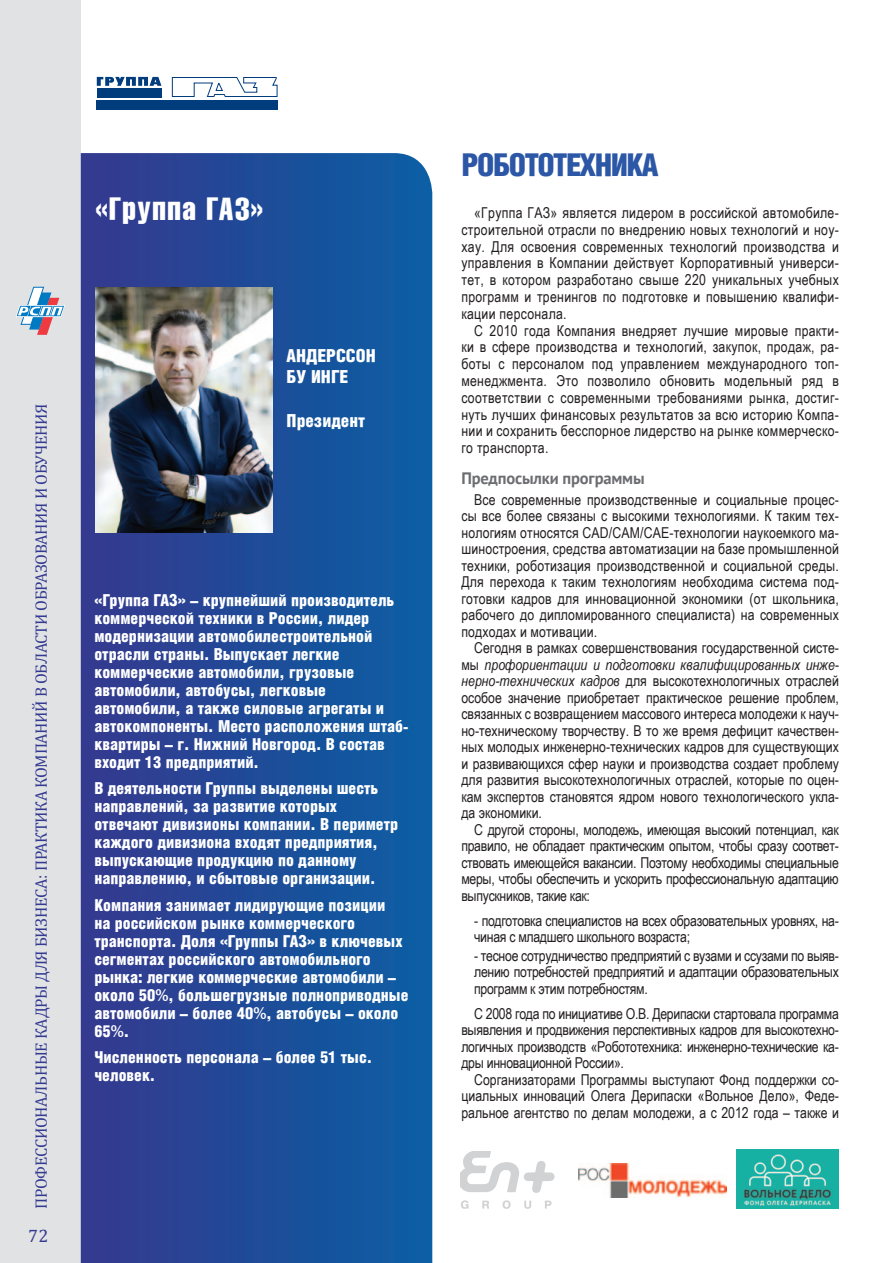
<style>
.page{position:relative;width:893px;height:1263px;background:#fff}
.page>*{position:absolute;margin:0;border:0;box-sizing:border-box;transform-origin:0 0}
.ПРОГРАММА_21_23{font:900 31.5px "Helios Cond";letter-spacing:-.05em;color:#2c57a6}
.НАЗВАНИЕ_БОЛ{font:31.5px "Helios Compressed";letter-spacing:.05em;color:#fff}
.t1{font:900 18px "Helios Cond";color:#fff}
.t2{font:18px "Cambria";color:#333a90}
.инфо_компания{font:900 16.5px/18px "Helios Cond";color:#fff}
.t3{font:16.5px "Cambria";letter-spacing:-.02em;color:#333a90}
.Серый_подзаголовок{font:700 16.5px "PT Sans";letter-spacing:-.01em;color:#6c6d70}
.текст_основной{font:15px/16.5px "Arial Narrow";color:#231f20;text-align:justify}
.текст_основной-2{font:15px/16.5px "Arial Narrow";letter-spacing:-.02em;color:#231f20}
.s1{font-family:"Futura BT";font-weight:500}
.s2{font-style:italic}
</style>
<div class="page">
<div style="left:0;top:0;width:81px;height:1263px;background:#e1e2e4"></div>
<svg style="left:16px;top:287px;width:49px;height:48px"></svg>
<svg style="left:81px;top:153px;width:351px;height:1110px;background:#1e4d99"></svg>
<img style="left:96px;top:288px;width:176px;height:245px">
<svg style="left:460px;top:1151px;width:95px;height:42px"></svg>
<svg style="left:461px;top:1200px;width:91px;height:9px"></svg>
<img style="left:578px;top:1163px;width:148px;height:34px">
<img style="left:737px;top:1150px;width:102px;height:59px">
<div style="left:97px;top:88px;width:65px;height:9px;background:#013d7d"></div>
<div style="left:97px;top:100px;width:181px;height:9px;background:#013d7d"></div>
<svg style="left:97px;top:77px;width:64px;height:9px"></svg>
<svg style="left:172px;top:77px;width:106px;height:20px"></svg>
<p class="НАЗВАНИЕ_БОЛ" style="left:96px;top:190px;width:168px">«Группа ГАЗ»</p>
<p class="t3" style="left:31px;top:1209px;width:807px;rotate:-90deg">ПРОФЕССИОНАЛЬНЫЕ КАДРЫ ДЛЯ БИЗНЕСА: ПРАКТИКА КОМПАНИЙ В ОБЛАСТИ ОБРАЗОВАНИЯ И ОБУЧЕНИЯ</p>
<p class="t2" style="left:28px;top:1225px;width:22px">72</p>
<p class="t1" style="left:287px;top:345px;width:91px">АНДЕРССОН</p>
<p class="t1" style="left:287px;top:367px;width:63px">БУ ИНГЕ</p>
<p class="t1" style="left:287px;top:410px;width:80px">Президент</p>
<p class="инфо_компания" style="left:94px;top:590px;width:316px">«Группа ГАЗ» – крупнейший производитель коммерческой техники в России, лидер модернизации автомобилестроительной отрасли страны. Выпускает легкие коммерческие автомобили, грузовые автомобили, автобусы, легковые автомобили, а также силовые агрегаты и автокомпоненты. Место расположения штаб&shy;квартиры – г. Нижний Новгород. В состав входит 13 предприятий.</p>
<p class="инфо_компания" style="left:94px;top:779px;width:305px">В деятельности Группы выделены шесть направлений, за развитие которых отвечают дивизионы компании. В периметр каждого дивизиона входят предприятия, выпускающие продукцию по данному направлению, и сбытовые организации.</p>
<p class="инфо_компания" style="left:94px;top:895px;width:316px">Компания занимает лидирующие позиции<br>на российском рынке коммерческого транспорта. Доля «Группы ГАЗ» в ключевых сегментах российского автомобильного рынка: легкие коммерческие автомобили – около 50<span class="s1">%</span>, большегрузные полноприводные автомобили – более 40<span class="s1">%</span>, автобусы – около 65<span class="s1">%</span>.</p>
<p class="инфо_компания" style="left:94px;top:1048px;width:279px">Численность персонала – более 51 тыс. человек.</p>
<p class="ПРОГРАММА_21_23" style="left:461px;top:146px;width:199px">РОБОТОТЕХНИКА</p>
<p class="текст_основной" style="left:461px;top:204px;width:379px;text-indent:13px">«Группа ГАЗ» является лидером в российской автомобиле&shy;строительной отрасли по внедрению новых технологий и ноу&shy;хау. Для освоения современных технологий производства и управления в Компании действует Корпоративный универси&shy;тет, в котором разработано свыше 220 уникальных учебных программ и тренингов по подготовке и повышению квалифи&shy;кации персонала.</p>
<p class="текст_основной" style="left:461px;top:321px;width:379px;text-indent:13px">С 2010 года Компания внедряет лучшие мировые практи&shy;ки в сфере производства и технологий, закупок, продаж, ра&shy;боты с персоналом под управлением международного топ&shy;менеджмента. Это позволило обновить модельный ряд в соответствии с современными требованиями рынка, достиг&shy;нуть лучших финансовых результатов за всю историю Компа&shy;нии и сохранить бесспорное лидерство на рынке коммерческо&shy;го транспорта.</p>
<p class="Серый_подзаголовок" style="left:461px;top:467px;width:185px">Предпосылки программы</p>
<p class="текст_основной" style="left:461px;top:491px;width:379px;text-indent:13px">Все современные производственные и социальные процес&shy;сы все более связаны с высокими технологиями. К таким тех&shy;нологиям относятся CAD/CAM/CAE-технологии наукоемкого ма&shy;шиностроения, средства автоматизации на базе промышленной техники, роботизация производственной и социальной среды.<br>Для перехода к таким технологиям необходима система под&shy;готовки кадров для инновационной экономики (от школьника, рабочего до дипломированного специалиста) на современных подходах и мотивации.</p>
<p class="текст_основной" style="left:461px;top:639px;width:379px;text-indent:13px">Сегодня в рамках совершенствования государственной систе&shy;мы <span class="s2">профориентации и подготовки квалифицированных инже&shy;нерно-технических кадров</span> для высокотехнологичных отраслей особое значение приобретает практическое решение проблем, связанных с возвращением массового интереса молодежи к науч&shy;но-техническому творчеству. В то же время дефицит качествен&shy;ных молодых инженерно-технических кадров для существующих и развивающихся сфер науки и производства создает проблему для развития высокотехнологичных отраслей, которые по оцен&shy;кам экспертов становятся ядром нового технологического укла&shy;да экономики.</p>
<p class="текст_основной" style="left:461px;top:821px;width:379px;text-indent:13px">С другой стороны, молодежь, имеющая высокий потенциал, как правило, не обладает практическим опытом, чтобы сразу соответ&shy;ствовать имеющейся вакансии. Поэтому необходимы специальные меры, чтобы обеспечить и ускорить профессиональную адаптацию выпускников, такие как:</p>
<p class="текст_основной-2" style="left:474px;top:912px;width:366px">- подготовка специалистов на всех образовательных уровнях, на&shy;чиная с младшего школьного возраста;</p>
<p class="текст_основной" style="left:474px;top:947px;width:366px">- тесное сотрудничество предприятий с вузами и ссузами по выяв&shy;лению потребностей предприятий и адаптации образовательных программ к этим потребностям.</p>
<p class="текст_основной" style="left:461px;top:1005px;width:379px;text-indent:13px">С 2008 года по инициативе О.В. Дерипаски стартовала программа выявления и продвижения перспективных кадров для высокотехно&shy;логичных производств «Робототехника: инженерно-технические ка&shy;дры инновационной России».</p>
<p class="текст_основной" style="left:461px;top:1071px;width:379px;text-indent:13px">Сорганизаторами Программы выступают Фонд поддержки со&shy;циальных инноваций Олега Дерипаски «Вольное Дело», Феде&shy;ральное агентство по делам молодежи, а с 2012 года – также и</p>
</div>
